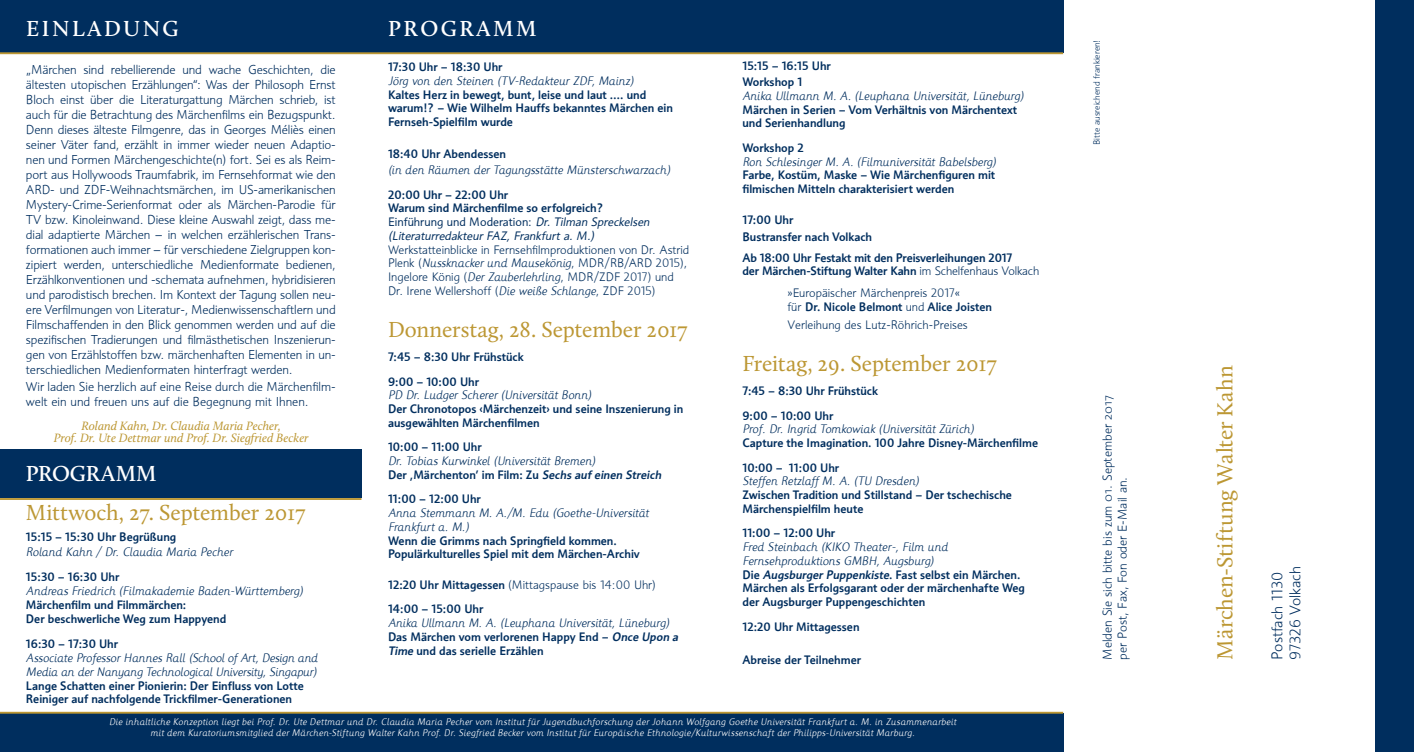
<style>
.page{position:relative;width:1414px;height:752px;background:#fff}
.page>*{position:absolute;margin:0;border:0;box-sizing:border-box;transform-origin:0 0}
.fliesstext{font:22.5px "Calluna";letter-spacing:-.005em;color:#bc9733}
.tag{font:22.5px "Calluna";color:#bc9733}
.spaltenueberschrift{font:22.5px "Calluna";letter-spacing:-.005em;color:#bc9733}
.kugelliste{font:22.5px "Calluna";letter-spacing:-.01em;color:#bc9733}
.spaltenueberschrift-2{font:600 22.5px "Calluna";letter-spacing:.115em;color:#fff}
.spaltenueberschrift-3{font:600 22.5px "Calluna";color:#fff}
.uhrzeit{font:300 15px/18px "Informa";color:#002e5e}
.fliesstext_abstand_v{font:300 12.5px/15px "Informa";letter-spacing:-.005em;color:#002e5e;text-align:justify}
.unterschrift{font:italic 12.5px/11.2px "Calluna";color:#bc9733;text-align:center}
.fliesstext-2{font:300 12.5px "Informa";color:#002e5e}
.fliesstext-3{font:500 11.88px/13.8px "Informa";color:#002e5e}
.fliesstext-4{font:300 11.88px/13.8px "Informa";color:#002e5e}
.spaltenueberschrift-4{font:500 11.88px/14.2px "Informa";color:#002e5e}
.kugelliste-2{font:300 11.88px/14.2px "Informa";color:#002e5e}
.kugelliste-3{font:500 11.88px/13.8px "Informa";letter-spacing:-.01em;color:#002e5e}
.fliesstext-5{font:italic 300 11.88px/16.2px "Informa";color:#002e5e}
.spaltenueberschrift-5{font:italic 300 11.88px/14.2px "Informa";color:#002e5e}
.tag-2{font:italic 300 9.38px/11.2px "Informa";letter-spacing:.02em;color:#fff;text-align:center}
.mst_klein{font:300 8.75px "Informa";color:#002e5e}
.s1{font-weight:500;font-style:normal}
.s2{font-weight:300;font-style:italic}
.s3{font-weight:500}
.s4{font-weight:400}
.s5{font-weight:400;font-style:italic}
.s6{font-style:italic}
.s7{font-weight:300}
.s8{font-family:"Informa SC"}
</style>
<div class="page">
<div style="left:0;top:712px;width:1063px;height:39px;background:#002e5e"></div>
<div style="left:0;top:449px;width:361px;height:49px;background:#002e5e"></div>
<div style="left:0;top:0;width:1063px;height:53px;background:#002e5e"></div>
<hr style="left:0;top:52px;width:1063px;height:2px;background:#bc9733">
<div style="left:1375px;top:0;width:39px;height:751px;background:#002e5e"></div>
<hr style="left:0;top:498px;width:361px;height:1px;background:#bc9733">
<hr style="left:0;top:711px;width:1063px;height:2px;background:#bc9733">
<p class="spaltenueberschrift-2" style="left:26px;top:15px;width:154px">EINLADUNG</p>
<p class="fliesstext_abstand_v" style="left:26px;top:62px;width:311px">„Märchen sind rebellierende und wache Geschichten, die ältesten utopischen Erzählungen“: Was der Philosoph Ernst Bloch einst über die Literaturgattung Märchen schrieb, ist auch für die Betrachtung des Märchenfilms ein Bezugspunkt.<br>Denn dieses älteste Filmgenre, das in Georges Méliès einen seiner Väter fand, erzählt in immer wieder neuen Adaptio&shy;nen und Formen Märchengeschichte(n) fort. Sei es als Reim&shy;port aus Hollywoods Traumfabrik, im Fernsehformat wie den ARD- und ZDF-Weihnachtsmärchen, im US-amerikanischen Mystery-Crime-Serienformat oder als Märchen-Parodie für TV bzw. Kinoleinwand. Diese kleine Auswahl zeigt, dass me&shy;dial adaptierte Märchen – in welchen erzählerischen Trans&shy;formationen auch immer – für verschiedene Zielgruppen kon&shy;zipiert werden, unterschiedliche Medienformate bedienen, Erzählkonventionen und -schemata aufnehmen, hybridisieren und parodistisch brechen. Im Kontext der Tagung sollen neu&shy;ere Verfilmungen von Literatur-, Medienwissenschaftlern und Filmschaffenden in den Blick genommen werden und auf die spezifischen Tradierungen und filmästhetischen Inszenierun&shy;gen von Erzählstoffen bzw. märchenhaften Elementen in un&shy;terschiedlichen Medienformaten hinterfragt werden.</p>
<p class="fliesstext_abstand_v" style="left:26px;top:379px;width:311px">Wir laden Sie herzlich auf eine Reise durch die Märchenfilm&shy;welt ein und freuen uns auf die Begegnung mit Ihnen.</p>
<p class="unterschrift" style="left:54px;top:420px;width:256px">Roland Kahn, Dr. Claudia Maria Pecher,<br>Prof. Dr. Ute Dettmar und Prof. Dr. Siegfried Becker</p>
<p class="spaltenueberschrift-3" style="left:26px;top:460px;width:132px">PROGRAMM</p>
<p class="spaltenueberschrift" style="left:26px;top:498px;width:281px">Mittwoch, 27. September 2017</p>
<p class="spaltenueberschrift-5" style="left:26px;top:529px;width:208px"><span class="s1">15:15 – 15:30 Uhr Begrüßung<br></span>Roland Kahn / Dr. Claudia Maria Pecher</p>
<p class="spaltenueberschrift-4" style="left:26px;top:569px;width:278px">15:30 – 16:30 Uhr<br><span class="s2">Andreas Friedrich (Filmakademie Baden-Württemberg)<br></span>Märchenfilm und Filmmärchen:<br>Der beschwerliche Weg zum Happyend</p>
<p class="fliesstext-3" style="left:26px;top:636px;width:293px">16:30 – 17:30 Uhr<br><span class="s2">Associate Professor Hannes Rall (School of Art, Design and Media an der Nanyang Technological University, Singapur)<br></span>Lange Schatten einer Pionierin: Der Einfluss von Lotte Reiniger auf nachfolgende Trickfilmer-Generationen</p>
<p class="spaltenueberschrift-2" style="left:388px;top:15px;width:150px">PROGRAMM</p>
<p class="fliesstext-3" style="left:388px;top:60px;width:286px">17:30 Uhr – 18:30 Uhr<br><span class="s2">Jörg von den Steinen (TV-Redakteur ZDF, Mainz)<br></span>Kaltes Herz in bewegt, bunt, leise und laut …. und warum!? – Wie Wilhelm Hauffs bekanntes Märchen ein Fernseh-Spielfilm wurde</p>
<p class="fliesstext-5" style="left:388px;top:145px;width:284px"><span class="s1">18:40 Uhr Abendessen<br></span>(in den Räumen der Tagungsstätte Münsterschwarzach)</p>
<p class="fliesstext-4" style="left:388px;top:187px;width:303px"><span class="s3">20:00 Uhr – 22:00 Uhr<br>Warum sind Märchenfilme so erfolgreich?<br></span><span class="s4">Einführung und Moderation:</span> <span class="s5">Dr.Tilman Spreckelsen (Literaturredakteur FAZ, Frankfurt a. M.)<br></span>Werkstatteinblicke in Fernsehfilmproduktionen von Dr. Astrid Plenk (<span class="s6">Nussknacker und Mausekönig</span>, MDR/RB/ARD 2015), Ingelore König (<span class="s6">Der Zauberlehrling</span>, MDR/ZDF 2017) und Dr. Irene Wellershoff (<span class="s6">Die weiße Schlange</span>, ZDF 2015)</p>
<p class="fliesstext" style="left:388px;top:315px;width:301px">Donnerstag, 28. September 2017</p>
<p class="fliesstext-3" style="left:388px;top:350px;width:137px">7:45 – 8:30 Uhr Frühstück</p>
<p class="fliesstext-3" style="left:388px;top:374px;width:297px">9:00 – 10:00 Uhr<br><span class="s2">PD Dr. Ludger Scherer (Universität Bonn)<br></span>Der Chronotopos ‹Märchenzeit› und seine Inszenierung in ausgewählten Märchenfilmen</p>
<p class="fliesstext-3" style="left:388px;top:440px;width:277px">10:00 – 11:00 Uhr<br><span class="s2">Dr. Tobias Kurwinkel (Universität Bremen)<br></span>Der ‚Märchenton’ im Film: Zu <span class="s6">Sechs auf einen Streich</span></p>
<p class="fliesstext-3" style="left:388px;top:492px;width:262px">11:00 – 12:00 Uhr<br><span class="s2">Anna Stemmann M. A./M. Edu (Goethe-Universität Frankfurt a. M.)<br></span>Wenn die Grimms nach Springfield kommen.<br>Populärkulturelles Spiel mit dem Märchen-Archiv</p>
<p class="fliesstext-4" style="left:388px;top:577px;width:269px"><span class="s3">12:20 Uhr Mittagessen</span> (Mittagspause bis 14:00 Uhr)</p>
<p class="fliesstext-3" style="left:388px;top:602px;width:294px">14:00 – 15:00 Uhr<br><span class="s2">Anika Ullmann M. A. (Leuphana Universität, Lüneburg)<br></span>Das Märchen vom verlorenen Happy End – <span class="s6">Once Upon a Time</span> und das serielle Erzählen</p>
<p class="fliesstext-3" style="left:742px;top:58px;width:90px;line-height:16.2px">15:15 – 16:15 Uhr<br>Workshop 1</p>
<p class="fliesstext-3" style="left:742px;top:89px;width:283px"><span class="s2">Anika Ullmann M. A. (Leuphana Universität, Lüneburg)<br></span>Märchen in Serien – Vom Verhältnis von Märchentext und Serienhandlung</p>
<p class="fliesstext-3" style="left:742px;top:141px;width:255px">Workshop 2<br><span class="s2">Ron Schlesinger M. A. (Filmuniversität Babelsberg)<br></span>Farbe, Kostüm, Maske – Wie Märchenfiguren mit filmischen Mitteln charakterisiert werden</p>
<p class="fliesstext-3" style="left:742px;top:212px;width:131px;line-height:16.2px">17:00 Uhr<br>Bustransfer nach Volkach</p>
<p class="kugelliste-3" style="left:742px;top:250px;width:298px">Ab 18:00 Uhr Festakt mit den Preisverleihungen 2017<br>der Märchen-Stiftung Walter Kahn <span class="s7">im Schelfenhaus Volkach</span></p>
<p class="kugelliste-2" style="left:787px;top:285px;width:206px">»Europäischer Märchenpreis 2017«<br>für <span class="s3">Dr. Nicole Belmont</span> und <span class="s3">Alice Joisten</span></p>
<p class="kugelliste-2" style="left:787px;top:317px;width:182px">Verleihung des Lutz-Röhrich-Preises</p>
<p class="kugelliste" style="left:742px;top:349px;width:256px">Freitag, 29. September 2017</p>
<p class="fliesstext-3" style="left:742px;top:384px;width:137px">7:45 – 8:30 Uhr Frühstück</p>
<p class="fliesstext-3" style="left:742px;top:408px;width:297px">9:00 – 10:00 Uhr<br><span class="s2">Prof. Dr. Ingrid Tomkowiak (Universität Zürich)<br></span>Capture the Imagination. 100 Jahre Disney-Märchenfilme</p>
<p class="fliesstext-3" style="left:742px;top:460px;width:271px">10:00 – 11:00 Uhr<br><span class="s2">Steffen Retzlaff M. A. (TU Dresden)<br></span>Zwischen Tradition und Stillstand – Der tschechische<br>Märchenspielfilm heute</p>
<p class="fliesstext-3" style="left:742px;top:526px;width:284px">11:00 – 12:00 Uhr<br><span class="s2">Fred Steinbach (KIKO Theater-, Film und Fernsehproduktions GMBH, Augsburg)<br></span>D i e <span class="s6">Augsburger Puppenkiste</span>. Fa st s e l b st e i n M ä rc h e n .<br>Märchen als Erfolgsgarant oder der märchenhafte Weg der Augsburger Puppengeschichten</p>
<p class="fliesstext-3" style="left:742px;top:619px;width:119px">12:20 Uhr Mittagessen</p>
<p class="fliesstext-3" style="left:742px;top:652px;width:120px">Abreise der Teilnehmer</p>
<p class="tag-2" style="left:109px;top:715px;width:849px">Die inhaltliche Konzeption liegt bei Prof. Dr. Ute Dettmar und Dr. Claudia Maria Pecher vom Institut für Jugendbuchforschung der Johann Wolfgang Goethe Universität Frankfurt a. M. in Zusammenarbeit mit dem Kuratoriumsmitglied der Märchen-Stiftung Walter Kahn Prof. Dr. Siegfried Becker vom Institut für Europäische Ethnologie/Kulturwissenschaft der Philipps-Universität Marburg.</p>
<p class="mst_klein" style="left:1092px;top:145px;width:107px;rotate:-90deg">Bitte ausreichend frankieren!</p>
<p class="fliesstext-2" style="left:1100px;top:659px;width:266px;rotate:-90deg">Melden Sie sich bitte bis zum <span class="s8">01</span>. September <span class="s8">2017</span></p>
<p class="fliesstext-2" style="left:1115px;top:659px;width:184px;rotate:-90deg">per Post, Fax, Fon oder E-Mail an.</p>
<p class="tag" style="left:1211px;top:659px;width:296px;rotate:-90deg">Märchen-Stiftung Walter Kahn</p>
<p class="uhrzeit" style="left:1268px;top:659px;width:95px;rotate:-90deg">Postfach 1130<br>97326 Volkach</p>
</div>
